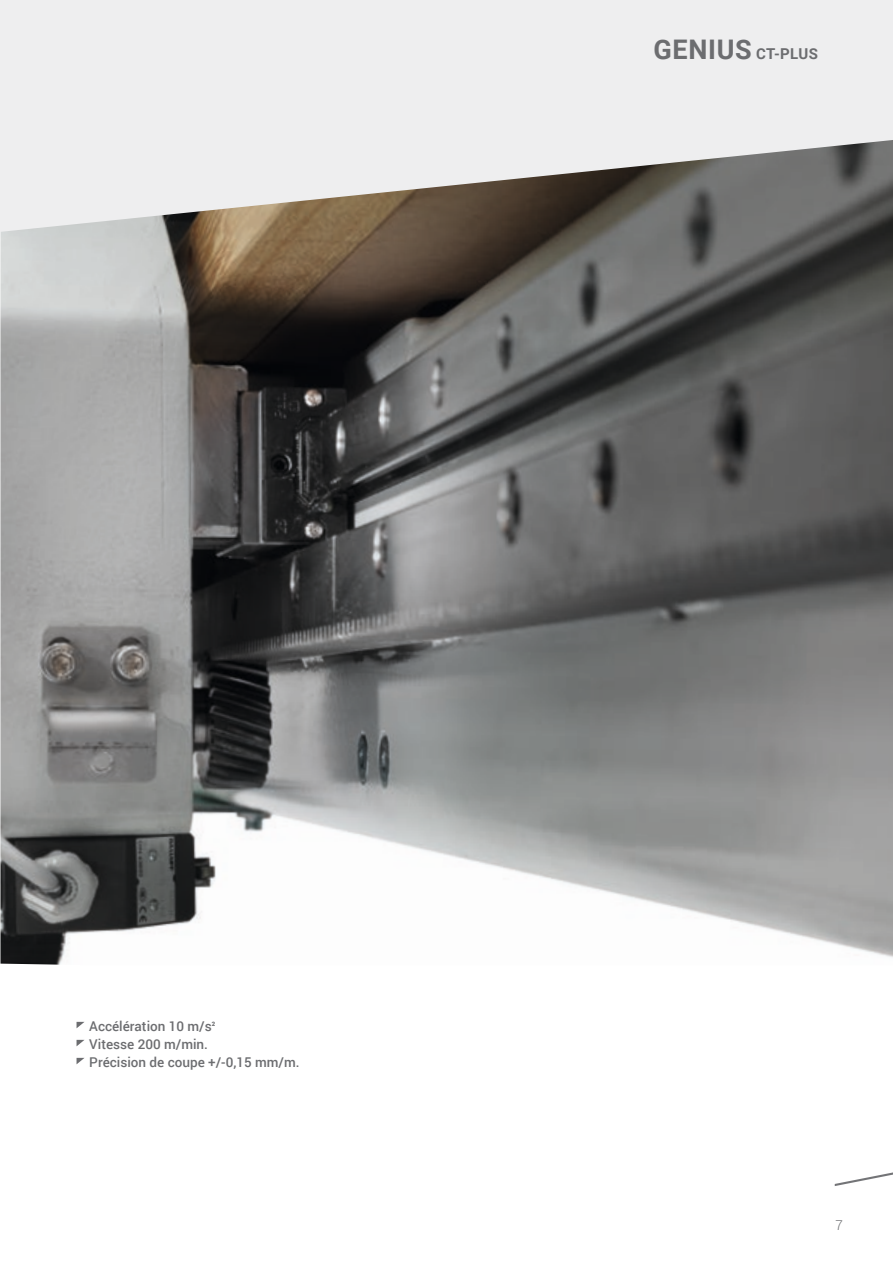
<style>
.page{position:relative;width:893px;height:1263px;background:#fff}
.page>*{position:absolute;margin:0;border:0;box-sizing:border-box;transform-origin:0 0}
.t1{font:700 15px "Roboto";letter-spacing:.02em;color:#6c6d70}
.t2{font:500 13.5px "Roboto";color:#6c6d70}
.t3{font:300 13.5px "Roboto";color:#6c6d70}
.t4{font:900 6px "Roboto";color:#6c6d70}
.s1{font-size:27px}
</style>
<div class="page">
<img style="left:0;top:232px;width:893px;height:733px">
<svg style="left:0;top:0;width:893px;height:232px;fill:#eeeeef"></svg>
<svg style="left:835px;top:1172px;width:58px;height:14px"></svg>
<svg style="left:77px;top:1022px;width:7px;height:6px"></svg>
<svg style="left:77px;top:1040px;width:7px;height:6px"></svg>
<svg style="left:77px;top:1058px;width:7px;height:6px"></svg>
<p class="t1" style="left:653px;top:43px;width:166px"><span class="s1">GENIUS</span> CT-PLUS</p>
<p class="t2" style="left:89px;top:1017px;width:124px">Accélération 10 m/s</p>
<p class="t4" style="left:212px;top:1020px;width:5px">2</p>
<p class="t2" style="left:89px;top:1035px;width:120px">Vitesse 200 m/min.</p>
<p class="t2" style="left:89px;top:1053px;width:212px">Précision de coupe +/-0,15 mm/m.</p>
<p class="t3" style="left:836px;top:1215px;width:9px">7</p>
</div>
